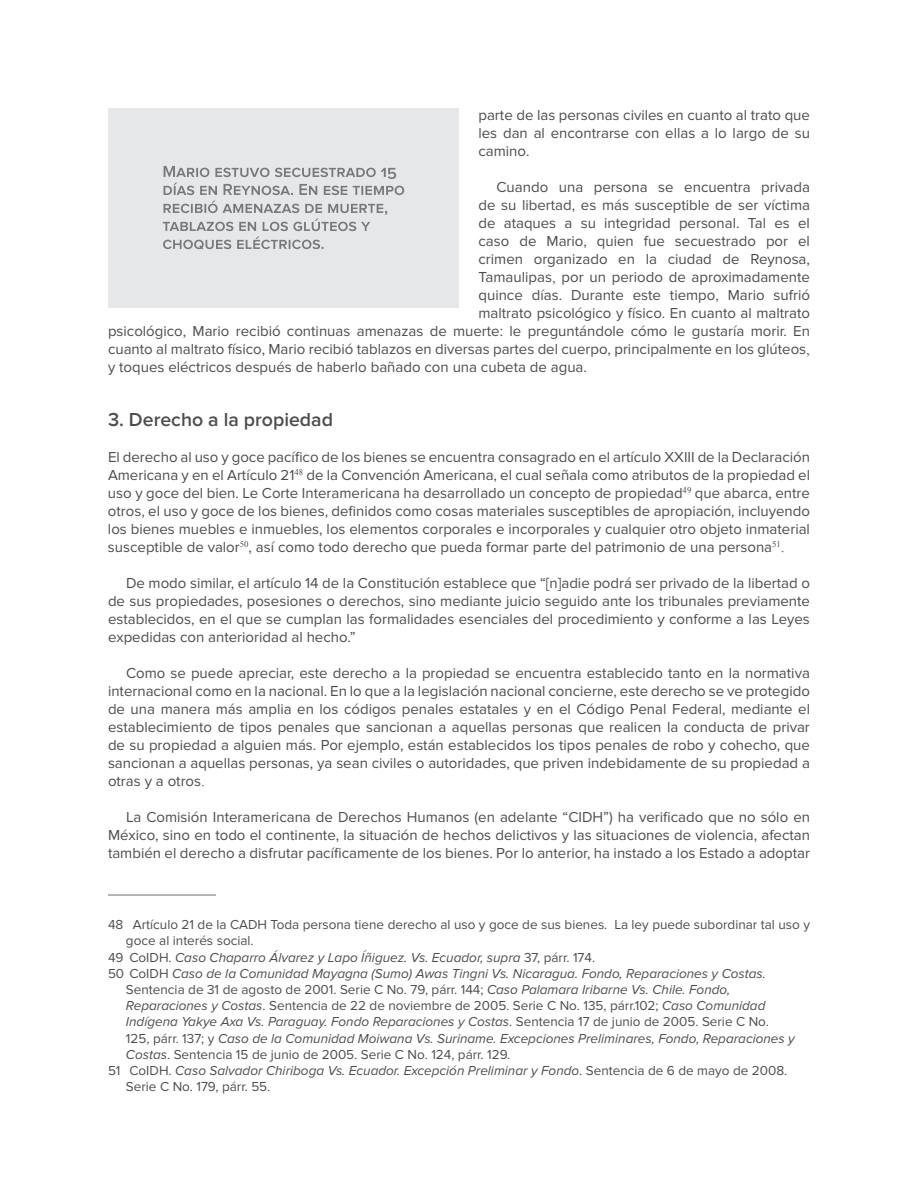
<style>
.page{position:relative;width:918px;height:1188px;background:#fff}
.page>*{position:absolute;margin:0;border:0;box-sizing:border-box;transform-origin:0 0}
.t1{font:600 19.5px "Proxima Nova";color:#4d4d4f}
.t2{font:15px/18px "Proxima Nova";color:#4d4d4f;text-align:justify}
.t3{font:italic 13.5px "Proxima Nova";color:#4d4d4f}
.t4{font:13.5px "Proxima Nova";color:#4d4d4f}
.s1{font-family:"Times New Roman"}
.s2{font-style:normal}
.s3{font-style:italic}
</style>
<div class="page">
<hr style="left:108px;top:894px;width:108px;height:2px;background:#9d9fa2">
<div style="left:108px;top:108px;width:351px;height:199px;background:#e6e7e8"></div>
<svg style="left:163px;top:237px;width:161px;height:12px"></svg>
<svg style="left:163px;top:201px;width:224px;height:30px"></svg>
<svg style="left:164px;top:166px;width:240px;height:29px"></svg>
<p class="t2" style="left:478px;top:106px;width:333px">parte de las personas civiles en cuanto al trato que les dan al encontrarse con ellas a lo largo de su camino.</p>
<p class="t2" style="left:496px;top:178px;width:315px">Cuando una persona se encuentra privada</p>
<p class="t2" style="left:478px;top:196px;width:333px">de su libertad, es más susceptible de ser víctima</p>
<p class="t2" style="left:478px;top:214px;width:333px">de ataques a su integridad personal. Tal es el</p>
<p class="t2" style="left:478px;top:232px;width:333px">caso de Mario, quien fue secuestrado por el</p>
<p class="t2" style="left:478px;top:250px;width:333px">crimen organizado en la ciudad de Reynosa,</p>
<p class="t2" style="left:478px;top:268px;width:333px">Tamaulipas<span class="s1">,</span> por un periodo de aproximadamente</p>
<p class="t2" style="left:478px;top:286px;width:333px">quince días. Durante este tiempo, Mario sufrió</p>
<p class="t2" style="left:478px;top:304px;width:333px">maltrato psicológico y físico. En cuanto al maltrato</p>
<p class="t2" style="left:108px;top:322px;width:704px">psicológico, Mario recibió continuas amenazas de muerte: le preguntándole cómo le gustaría morir. En</p>
<p class="t2" style="left:108px;top:340px;width:704px">cuanto al maltrato físico, Mario recibió tablazos en diversas partes del cuerpo, principalmente en los glúteos<span class="s1">,</span></p>
<p class="t2" style="left:108px;top:358px;width:481px">y toques eléctricos después de haberlo bañado con una cubeta de agua.</p>
<h1 class="t1" style="left:108px;top:408px;width:227px">3. Derecho a la propiedad</h1>
<p class="t2" style="left:108px;top:448px;width:704px">El derecho al uso y goce pacífico de los bienes se encuentra consagrado en el artículo XXIII de la Declaración Americana y en el Artículo 21<sup>48</sup> de la Convención Americana, el cual señala como atributos de la propiedad el uso y goce del bien. Le Corte Interamericana ha desarrollado un concepto de propiedad<sup>49</sup> que abarca, entre otros, el uso y goce de los bienes, definidos como cosas materiales susceptibles de apropiación, incluyendo los bienes muebles e inmuebles, los elementos corporales e incorporales y cualquier otro objeto inmaterial susceptible de valor<sup>50</sup>, así como todo derecho que pueda formar parte del patrimonio de una persona<sup>51</sup><span class="s1">.</span></p>
<p class="t2" style="left:108px;top:574px;width:704px;text-indent:18px">De modo similar, el artículo 14 de la Constitución establece que “[n]adie podrá ser privado de la libertad o de sus propiedades, posesiones o derechos, sino mediante juicio seguido ante los tribunales previamente establecidos, en el que se cumplan las formalidades esenciales del procedimiento y conforme a las Leyes expedidas con anterioridad al hecho.”</p>
<p class="t2" style="left:108px;top:664px;width:704px;text-indent:18px">Como se puede apreciar, este derecho a la propiedad se encuentra establecido tanto en la normativa internacional como en la nacional. En lo que a la legislación nacional concierne, este derecho se ve protegido de una manera más amplia en los códigos penales estatales y en el Código Penal Federal, mediante el establecimiento de tipos penales que sancionan a aquellas personas que realicen la conducta de privar de su propiedad a alguien más. Por ejemplo, están establecidos los tipos penales de robo y cohecho, que sancionan a aquellas personas, ya sean civiles o autoridades, que priven indebidamente de su propiedad a otras y a otros<span class="s1">.</span></p>
<p class="t2" style="left:108px;top:808px;width:704px;text-indent:18px">La Comisión Interamericana de Derechos Humanos (en adelante “CIDH”) ha verificado que no sólo en México, sino en todo el continente, la situación de hechos delictivos y las situaciones de violencia, afectan también el derecho a disfrutar pacíficamente de los bienes. Por lo anterior, ha instado a los Estado a adoptar</p>
<p class="t4" style="left:108px;top:917px;width:703px">48 Artículo 21 de la CADH Toda persona tiene derecho al uso y goce de sus bienes. La ley puede subordinar tal uso y</p>
<p class="t4" style="left:126px;top:933px;width:129px">goce al interés social.</p>
<p class="t3" style="left:108px;top:950px;width:489px"><span class="s2">49 CoIDH.</span> Caso Chaparro Álvarez y Lapo Íñiguez. Vs. Ecuador, supra <span class="s2">37, párr. 174.</span></p>
<p class="t3" style="left:108px;top:966px;width:659px"><span class="s2">50 CoIDH</span> Caso de la Comunidad Mayagna (Sumo) Awas Tingni Vs. Nicaragua. Fondo, Reparaciones y Costas.</p>
<p class="t4" style="left:126px;top:982px;width:606px">Sentencia de 31 de agosto de 2001. Serie C No. 79, párr. 144; <span class="s3">Caso Palamara Iribarne Vs. Chile. Fondo,</span></p>
<p class="t4" style="left:126px;top:998px;width:641px"><span class="s3">Reparaciones y Costas</span>. Sentencia de 22 de noviembre de 2005. Serie C No. 135, párr.102; <span class="s3">Caso Comunidad</span></p>
<p class="t3" style="left:126px;top:1014px;width:645px">Indígena Yakye Axa Vs. Paraguay. Fondo Reparaciones y Costas<span class="s2">. Sentencia 17 de junio de 2005. Serie C No.</span></p>
<p class="t3" style="left:126px;top:1031px;width:670px"><span class="s2">125, párr. 137; y</span> Caso de la Comunidad Moiwana Vs. Suriname. Excepciones Preliminares, Fondo, Reparaciones y</p>
<p class="t4" style="left:126px;top:1047px;width:386px"><span class="s3">Costas</span>. Sentencia 15 de junio de 2005. Serie C No. 124, párr. 129.</p>
<p class="t3" style="left:108px;top:1063px;width:681px"><span class="s2">51 CoIDH.</span> Caso Salvador Chiriboga Vs. Ecuador. Excepción Preliminar y Fondo<span class="s2">. Sentencia de 6 de mayo de 2008.</span></p>
<p class="t4" style="left:126px;top:1079px;width:146px">Serie C No. 179, párr. 55.</p>
</div>
